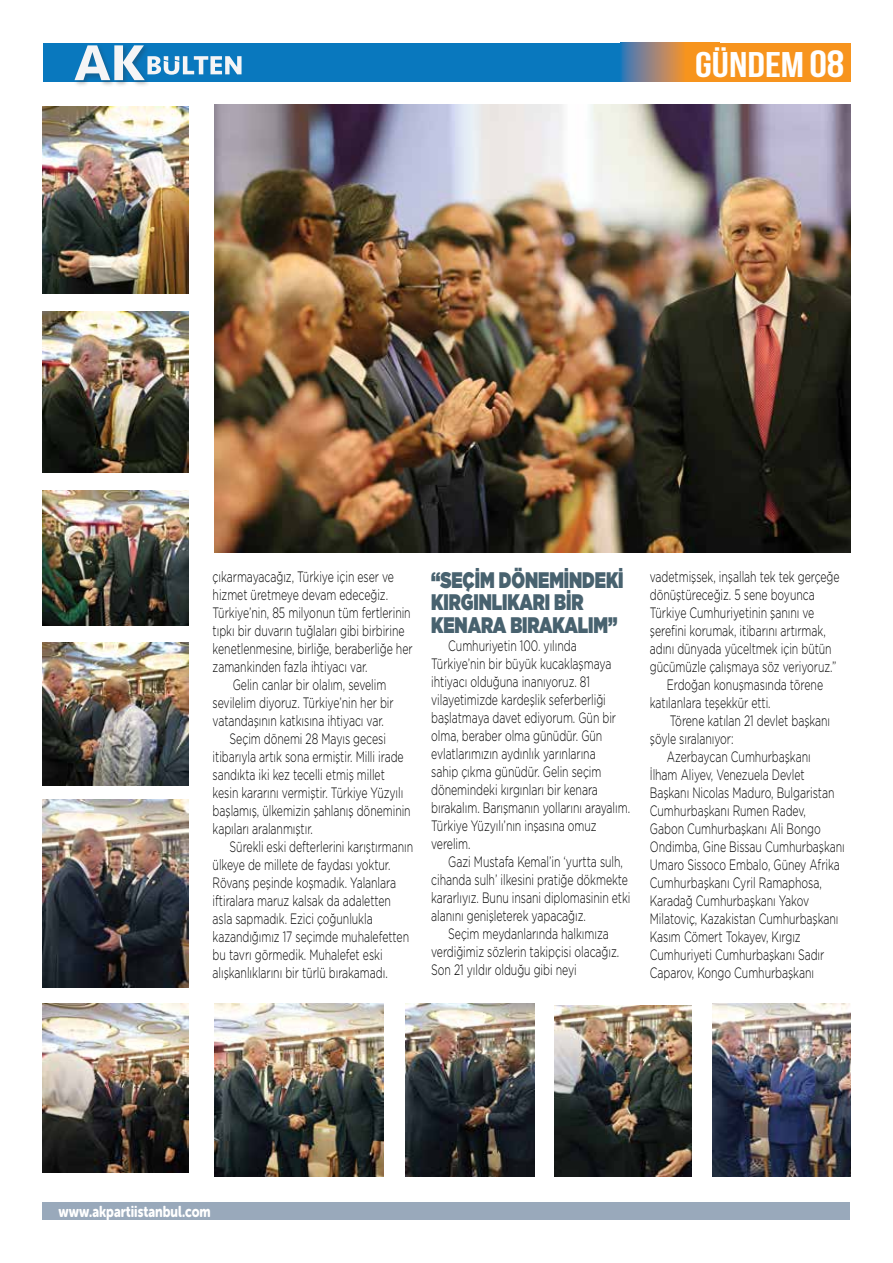
<style>
.page{position:relative;width:893px;height:1263px;background:#fff}
.page>*{position:absolute;margin:0;border:0;box-sizing:border-box;transform-origin:0 0}
.t1{font:700 35.7px "Bebas Neue";color:#fff;scale:1.21 1}
.t2{font:900 22.5px/22.5px "Gotham";letter-spacing:-.005em;color:#48626f;scale:.75 1}
.t3{font:15.6px "Museo Sans Rounded 900";color:#fff;scale:.8 1}
.t4{font:300 15px/18px "Gotham";letter-spacing:-.005em;color:#000;scale:.7 1}
.s1{font-size:37.95px}
</style>
<div class="page">
<div style="left:43px;top:1203px;width:807px;height:17px;background:#99a9bb"></div>
<div style="left:43px;top:43px;width:806px;height:39px;background:#0978be"></div>
<div style="left:686px;top:43px;width:164px;height:39px;background:#f7941e"></div>
<svg style="left:621px;top:43px;width:65px;height:39px;background:#998477"></svg>
<img style="left:74px;top:80px;width:74px;height:5px">
<svg style="left:74px;top:45px;width:168px;height:35px"></svg>
<img style="left:43px;top:106px;width:145px;height:188px">
<img style="left:43px;top:312px;width:146px;height:160px">
<img style="left:43px;top:490px;width:146px;height:135px">
<img style="left:43px;top:642px;width:146px;height:144px">
<img style="left:215px;top:105px;width:635px;height:448px">
<img style="left:214px;top:1003px;width:169px;height:173px">
<img style="left:406px;top:1003px;width:128px;height:173px">
<img style="left:712px;top:1003px;width:138px;height:173px">
<img style="left:555px;top:1005px;width:137px;height:171px">
<img style="left:43px;top:1003px;width:146px;height:169px">
<img style="left:43px;top:799px;width:146px;height:189px">
<h1 class="t1" style="left:695px;top:45px;width:125px">GÜNDEM<span class="s1">08</span></h1>
<p class="t4" style="left:213px;top:567px;width:261px">çıkarmayacağız, Türkiye için eser ve</p>
<p class="t4" style="left:213px;top:585px;width:252px">hizmet üretmeye devam edeceğiz.</p>
<p class="t4" style="left:213px;top:603px;width:285px">Türkiye’nin, 85 milyonun tüm fertlerinin</p>
<p class="t4" style="left:213px;top:621px;width:276px">tıpkı bir duvarın tuğlaları gibi birbirine</p>
<p class="t4" style="left:213px;top:639px;width:287px">kenetlenmesine, birliğe, beraberliğe her</p>
<p class="t4" style="left:213px;top:657px;width:223px">zamankinden fazla ihtiyacı var.</p>
<p class="t4" style="left:233px;top:675px;width:221px">Gelin canlar bir olalım, sevelim</p>
<p class="t4" style="left:213px;top:693px;width:260px">sevilelim diyoruz. Türkiye’nin her bir</p>
<p class="t4" style="left:213px;top:711px;width:246px">vatandaşının katkısına ihtiyacı var.</p>
<p class="t4" style="left:230px;top:729px;width:225px">Seçim dönemi 28 Mayıs gecesi</p>
<p class="t4" style="left:213px;top:747px;width:274px">itibarıyla artık sona ermiştir. Milli irade</p>
<p class="t4" style="left:213px;top:765px;width:248px">sandıkta iki kez tecelli etmiş millet</p>
<p class="t4" style="left:213px;top:783px;width:274px">kesin kararını vermiştir. Türkiye Yüzyılı</p>
<p class="t4" style="left:213px;top:801px;width:285px">başlamış, ülkemizin şahlanış döneminin</p>
<p class="t4" style="left:213px;top:819px;width:145px">kapıları aralanmıştır.</p>
<p class="t4" style="left:230px;top:837px;width:264px">Sürekli eski defterlerini karıştırmanın</p>
<p class="t4" style="left:213px;top:855px;width:256px">ülkeye de millete de faydası yoktur.</p>
<p class="t4" style="left:213px;top:873px;width:264px">Rövanş peşinde koşmadık. Yalanlara</p>
<p class="t4" style="left:213px;top:891px;width:256px">iftiralara maruz kalsak da adaletten</p>
<p class="t4" style="left:213px;top:909px;width:230px">asla sapmadık. Ezici çoğunlukla</p>
<p class="t4" style="left:213px;top:927px;width:282px">kazandığımız 17 seçimde muhalefetten</p>
<p class="t4" style="left:213px;top:945px;width:244px">bu tavrı görmedik. Muhalefet eski</p>
<p class="t4" style="left:213px;top:963px;width:252px">alışkanlıklarını bir türlü bırakamadı.</p>
<h2 class="t2" style="left:431px;top:568px;width:258px">“SEÇİM DÖNEMİNDEKİ<br>KIRGINLIKARI BİR<br>KENARA BIRAKALIM”</h2>
<p class="t4" style="left:431px;top:636px;width:286px;text-indent:17px">Cumhuriyetin 100. yılında Türkiye’nin bir büyük kucaklaşmaya ihtiyacı olduğuna inanıyoruz. 81 vilayetimizde kardeşlik seferberliği başlatmaya davet ediyorum. Gün bir olma, beraber olma günüdür. Gün evlatlarımızın aydınlık yarınlarına<br>sahip çıkma günüdür. Gelin seçim dönemindeki kırgınları bir kenara bırakalım. Barışmanın yollarını arayalım.<br>Türkiye Yüzyılı’nın inşasına omuz verelim.</p>
<p class="t4" style="left:431px;top:852px;width:286px;text-indent:17px">Gazi Mustafa Kemal’in ‘yurtta sulh, cihanda sulh’ ilkesini pratiğe dökmekte kararlıyız. Bunu insani diplomasinin etki alanını genişleterek yapacağız.</p>
<p class="t4" style="left:431px;top:924px;width:270px;text-indent:17px">Seçim meydanlarında halkımıza verdiğimiz sözlerin takipçisi olacağız.<br>Son 21 yıldır olduğu gibi neyi</p>
<p class="t4" style="left:650px;top:567px;width:273px">vadetmişsek, inşallah tek tek gerçeğe</p>
<p class="t4" style="left:650px;top:585px;width:237px">dönüştüreceğiz. 5 sene boyunca</p>
<p class="t4" style="left:650px;top:603px;width:236px">Türkiye Cumhuriyetinin şanını ve</p>
<p class="t4" style="left:650px;top:621px;width:253px">şerefini korumak, itibarını artırmak,</p>
<p class="t4" style="left:650px;top:639px;width:261px">adını dünyada yüceltmek için bütün</p>
<p class="t4" style="left:650px;top:657px;width:268px">gücümüzle çalışmaya söz veriyoruz.”</p>
<p class="t4" style="left:667px;top:675px;width:225px">Erdoğan konuşmasında törene</p>
<p class="t4" style="left:650px;top:693px;width:174px">katılanlara teşekkür etti.</p>
<p class="t4" style="left:670px;top:711px;width:230px">Törene katılan 21 devlet başkanı</p>
<p class="t4" style="left:650px;top:729px;width:121px">şöyle sıralanıyor:</p>
<p class="t4" style="left:667px;top:747px;width:207px">Azerbaycan Cumhurbaşkanı</p>
<p class="t4" style="left:650px;top:765px;width:223px">İlham Aliyev, Venezuela Devlet</p>
<p class="t4" style="left:650px;top:783px;width:265px">Başkanı Nicolas Maduro, Bulgaristan</p>
<p class="t4" style="left:650px;top:801px;width:225px">Cumhurbaşkanı Rumen Radev,</p>
<p class="t4" style="left:650px;top:819px;width:246px">Gabon Cumhurbaşkanı Ali Bongo</p>
<p class="t4" style="left:650px;top:837px;width:280px">Ondimba, Gine Bissau Cumhurbaşkanı</p>
<p class="t4" style="left:650px;top:855px;width:273px">Umaro Sissoco Embalo, Güney Afrika</p>
<p class="t4" style="left:650px;top:873px;width:247px">Cumhurbaşkanı Cyril Ramaphosa,</p>
<p class="t4" style="left:650px;top:891px;width:229px">Karadağ Cumhurbaşkanı Yakov</p>
<p class="t4" style="left:650px;top:909px;width:271px">Milatoviç, Kazakistan Cumhurbaşkanı</p>
<p class="t4" style="left:650px;top:927px;width:217px">Kasım Cömert Tokayev, Kırgız</p>
<p class="t4" style="left:650px;top:945px;width:251px">Cumhuriyeti Cumhurbaşkanı Sadır</p>
<p class="t4" style="left:650px;top:963px;width:236px">Caparov, Kongo Cumhurbaşkanı</p>
<p class="t3" style="left:59px;top:1202px;width:192px">www.akpartiistanbul.com</p>
</div>
